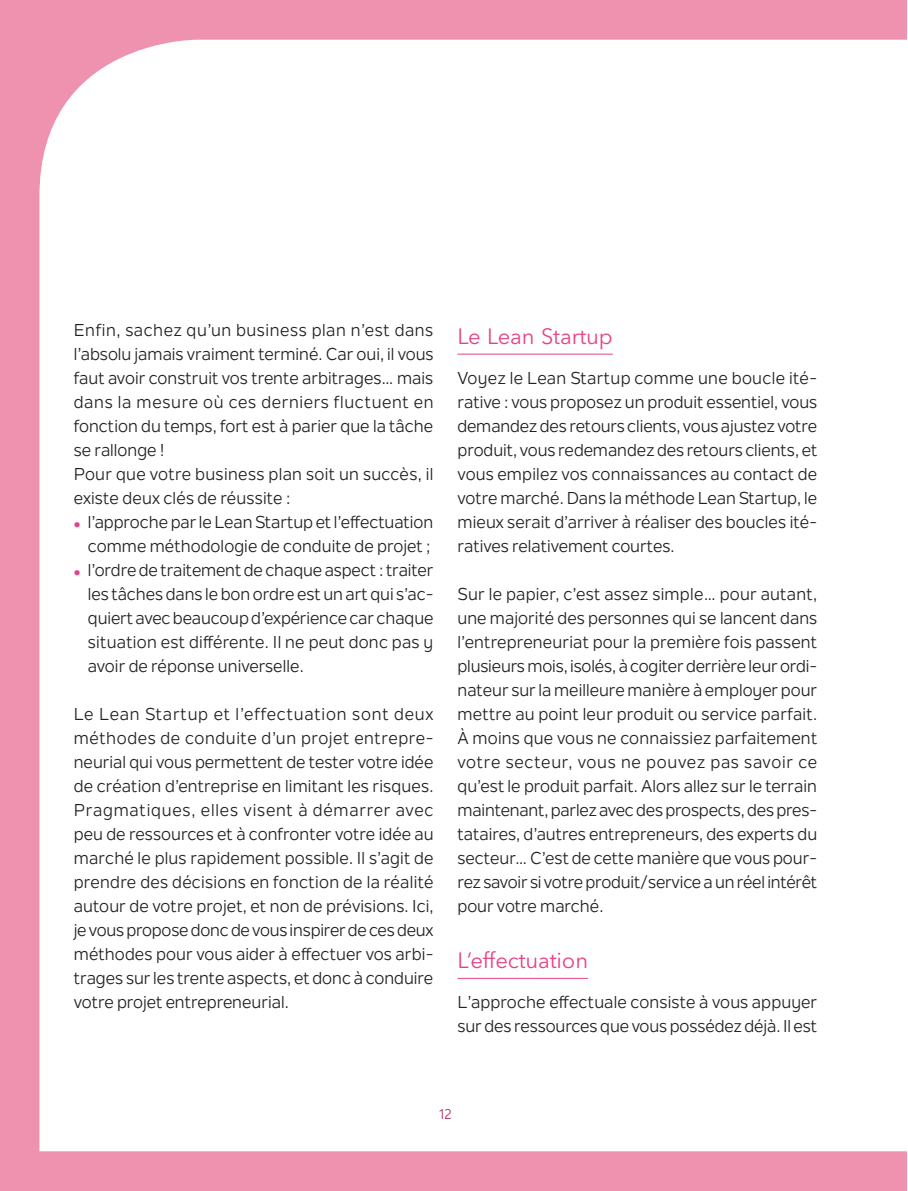
<style>
.page{position:relative;width:908px;height:1191px;background:#fff}
.page>*{position:absolute;margin:0;border:0;box-sizing:border-box;transform-origin:0 0}
.Intro_inters_2{font:22px "Avenir Next LT Pro";letter-spacing:-.005em;color:#e64386}
.Outil_Texte_Courant{font:17px/24px "Nolan Next";color:#231f20;text-align:justify}
.t1{font:14.2px "Nolan Next";color:#b5326b}
</style>
<div class="page">
<div style="left:0;top:0;width:906px;height:1191px;background:#ee92b0"></div>
<div style="left:39px;top:40px;width:867px;height:1111px;background:#fff"></div>
<hr style="left:457px;top:354px;width:155px;height:1px;background:#e64386">
<hr style="left:457px;top:978px;width:131px;height:1px;background:#e64386">
<svg style="left:74px;top:522px;width:6px;height:5px"></svg>
<svg style="left:74px;top:570px;width:6px;height:5px"></svg>
<p class="Outil_Texte_Courant" style="left:74px;top:318px;width:361px">Enfin, sachez qu’un business plan n’est dans l’absolu jamais vraiment terminé. Car oui, il vous faut avoir construit vos trente arbitrages… mais dans la mesure où ces derniers fluctuent en fonction du temps, fort est à parier que la tâche se rallonge !</p>
<p class="Outil_Texte_Courant" style="left:74px;top:462px;width:361px">Pour que votre business plan soit un succès, il existe deux clés de réussite :</p>
<p class="Outil_Texte_Courant" style="left:88px;top:510px;width:346px">l’approche par le Lean Startup et l’effectuation comme méthodologie de conduite de projet ;</p>
<p class="Outil_Texte_Courant" style="left:88px;top:558px;width:347px">l’ordre de traitement de chaque aspect : traiter les tâches dans le bon ordre est un art qui s’ac&shy;quiert avec beaucoup d’expérience car chaque situation est différente. Il ne peut donc pas y avoir de réponse universelle.</p>
<p class="Outil_Texte_Courant" style="left:74px;top:702px;width:361px">Le Lean Startup et l’effectuation sont deux méthodes de conduite d’un projet entrepre&shy;neurial qui vous permettent de tester votre idée de création d’entreprise en limitant les risques.<br>Pragmatiques, elles visent à démarrer avec peu de ressources et à confronter votre idée au marché le plus rapidement possible. Il s’agit de prendre des décisions en fonction de la réalité autour de votre projet, et non de prévisions. Ici, je vous propose donc de vous inspirer de ces deux méthodes pour vous aider à effectuer vos arbi&shy;trages sur les trente aspects, et donc à conduire votre projet entrepreneurial.</p>
<p class="Intro_inters_2" style="left:457px;top:323px;width:157px">Le Lean Startup</p>
<p class="Outil_Texte_Courant" style="left:457px;top:366px;width:361px">Voyez le Lean Startup comme une boucle ité&shy;rative : vous proposez un produit essentiel, vous demandez des retours clients, vous ajustez votre produit, vous redemandez des retours clients, et vous empilez vos connaissances au contact de votre marché. Dans la méthode Lean Startup, le mieux serait d’arriver à réaliser des boucles ité&shy;ratives relativement courtes.</p>
<p class="Outil_Texte_Courant" style="left:457px;top:582px;width:361px">Sur le papier, c’est assez simple… pour autant, une majorité des personnes qui se lancent dans l’entrepreneuriat pour la première fois passent plusieurs mois, isolés, à cogiter derrière leur ordi&shy;nateur sur la meilleure manière à employer pour mettre au point leur produit ou service parfait.<br>À moins que vous ne connaissiez parfaitement votre secteur, vous ne pouvez pas savoir ce qu’est le produit parfait. Alors allez sur le terrain maintenant, parlez avec des prospects, des pres&shy;tataires, d’autres entrepreneurs, des experts du secteur… C’est de cette manière que vous pour&shy;rez savoir si votre produit/service a un réel intérêt pour votre marché.</p>
<p class="Intro_inters_2" style="left:457px;top:947px;width:132px">L’effectuation</p>
<p class="Outil_Texte_Courant" style="left:457px;top:990px;width:361px">L’approche effectuale consiste à vous appuyer sur des ressources que vous possédez déjà. Il est</p>
<p class="t1" style="left:438px;top:1105px;width:15px">12</p>
</div>
